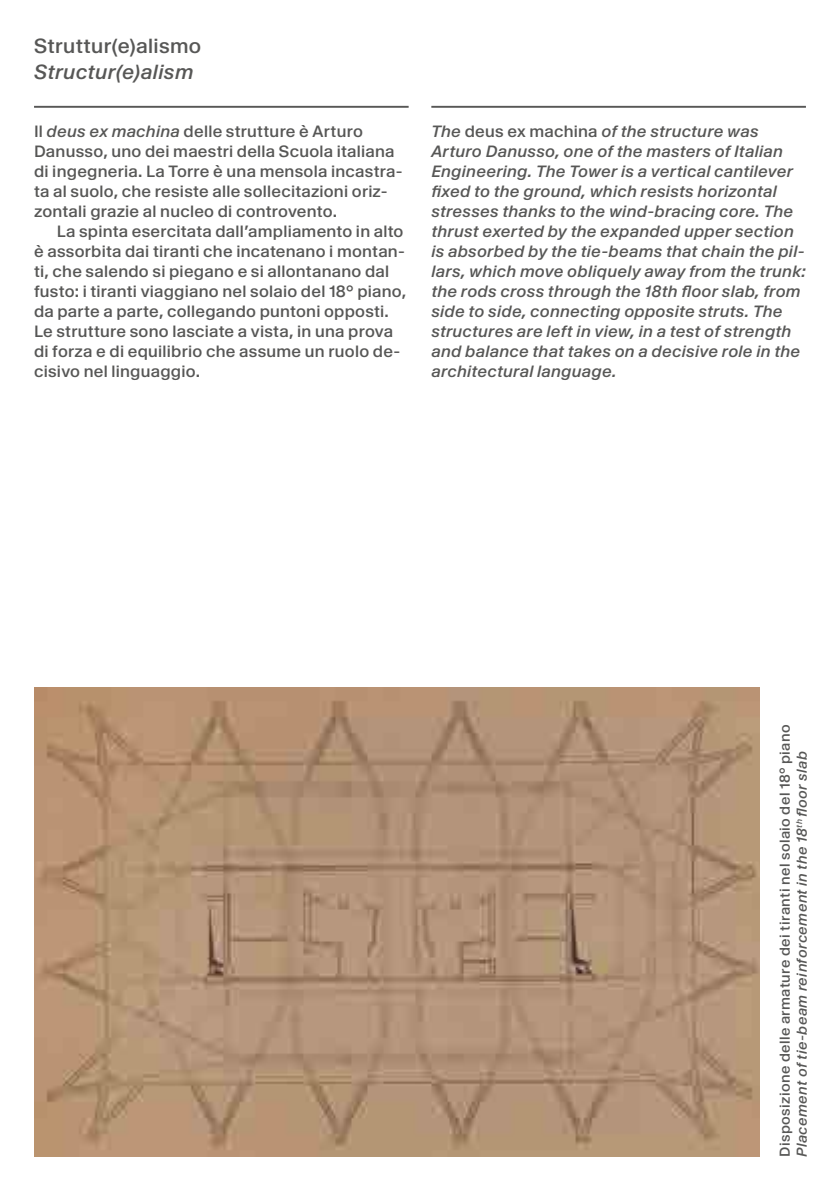
<style>
.page{position:relative;width:840px;height:1191px;background:#fff}
.page>*{position:absolute;margin:0;border:0;box-sizing:border-box;transform-origin:0 0}
.t1{font:20px "KMR Waldenburg Halbfett";letter-spacing:.02em;color:#575756}
.t2{font:20px "KMR Waldenburg Halbfett Kursiv";letter-spacing:.02em;color:#575756}
.t3{font:16px/20px "KMR Waldenburg Halbfett";letter-spacing:.015em;color:#575756}
.t4{font:16px/20px "KMR Waldenburg Halbfett Kursiv";letter-spacing:.015em;color:#575756}
.t5{font:14px "KMR Waldenburg Halbfett";letter-spacing:.03em;color:#575756}
.t6{font:14px "KMR Waldenburg Halbfett Kursiv";letter-spacing:.03em;color:#575756}
.s1{font-family:"KMR Waldenburg Halbfett Kursiv"}
.s2{font-family:"KMR Waldenburg Halbfett"}
</style>
<div class="page">
<img style="left:34px;top:688px;width:725px;height:469px">
<hr style="left:34px;top:106px;width:374px;height:2px;background:#575756">
<hr style="left:431px;top:106px;width:374px;height:2px;background:#575756">
<p class="t1" style="left:34px;top:33px;width:169px">Struttur(e)alismo</p>
<p class="t2" style="left:34px;top:59px;width:161px">Structur(e)alism</p>
<p class="t3" style="left:34px;top:121px;width:370px">Il <span class="s1">deus ex machina</span> delle strutture è Arturo Danusso, uno dei maestri della Scuola italiana di ingegneria. La Torre è una mensola incastra&shy;ta al suolo, che resiste alle sollecitazioni oriz&shy;zontali grazie al nucleo di controvento.</p>
<p class="t3" style="left:34px;top:221px;width:373px;text-indent:23px">La spinta esercitata dall’ampliamento in alto è assorbita dai tiranti che incatenano i montan&shy;ti, che salendo si piegano e si allontanano dal fusto: i tiranti viaggiano nel solaio del 18° piano, da parte a parte, collegando puntoni opposti.<br>Le strutture sono lasciate a vista, in una prova di forza e di equilibrio che assume un ruolo de&shy;cisivo nel linguaggio.</p>
<p class="t4" style="left:431px;top:121px;width:376px">The <span class="s2">deus ex machina</span> of the structure was Arturo Danusso, one of the masters of Italian Engineering. The Tower is a vertical cantilever fixed to the ground, which resists horizontal stresses thanks to the wind-bracing core. The thrust exerted by the expanded upper section is absorbed by the tie-beams that chain the pil&shy;lars, which move obliquely away from the trunk: the rods cross through the 18th floor slab, from side to side, connecting opposite struts. The structures are left in view, in a test of strength and balance that takes on a decisive role in the architectural language.</p>
<p class="t5" style="left:775px;top:1157px;width:434px;rotate:-90deg">Disposizione delle armature dei tiranti nel solaio del 18° piano</p>
<p class="t6" style="left:791px;top:1157px;width:407px;rotate:-90deg">Placement of tie-beam reinforcement in the 18<sup>th</sup> floor slab</p>
</div>
